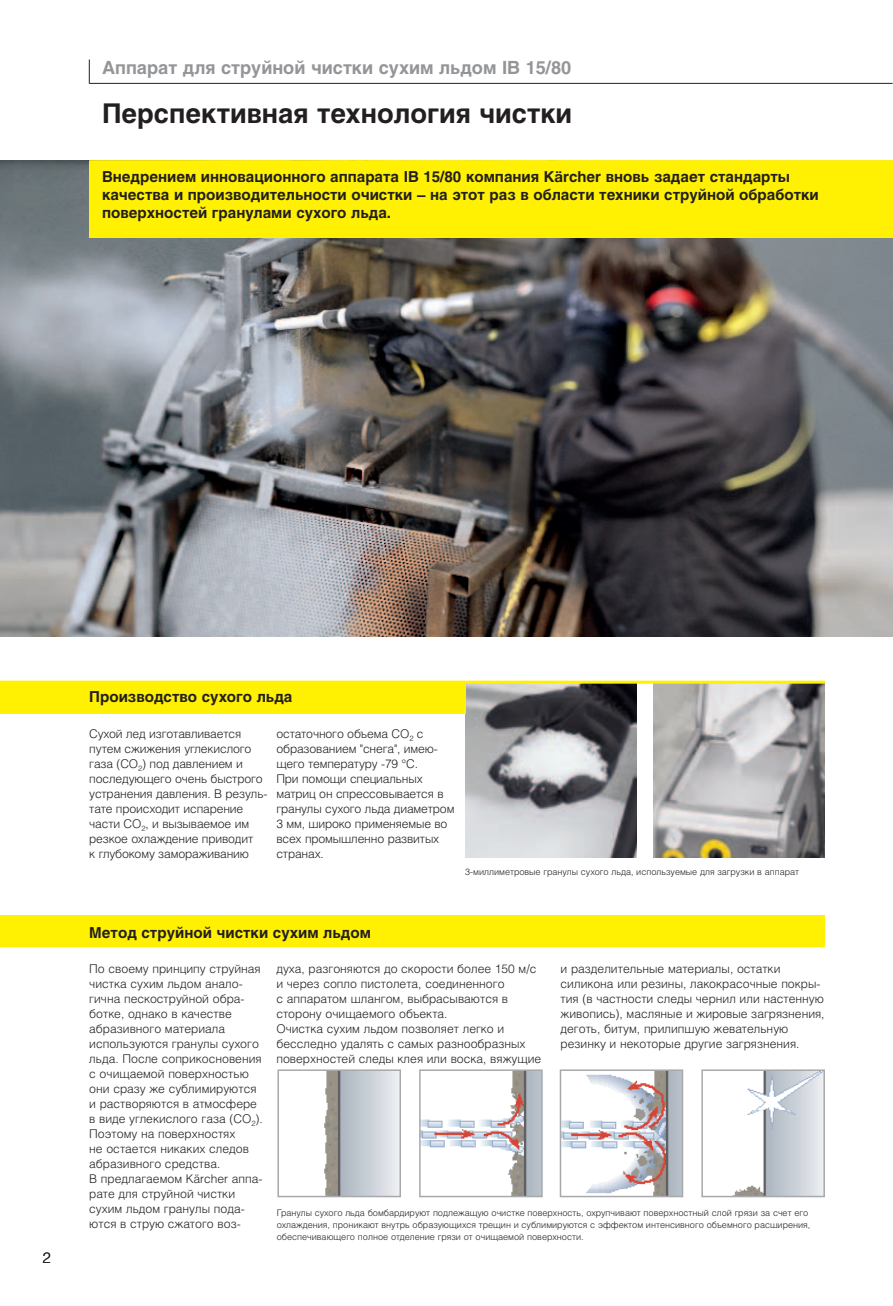
<style>
.page{position:relative;width:893px;height:1306px;background:#fff}
.page>*{position:absolute;margin:0;border:0;box-sizing:border-box;transform-origin:0 0}
.t1{font:700 27px "Helios";color:#231f20}
.t2{font:700 18px "Helios";color:#939598}
.t3{font:700 15px/18px "Helios";color:#231f20}
.t4{font:300 15px "Helios";color:#231f20}
.t5{font:300 12px/15px "Helios";color:#231f20}
.t6{font:300 9px/12px "Helios";color:#231f20}
.s1{font-family:"Helvetica Neue LT"}
</style>
<div class="page">
<hr style="left:89px;top:83px;width:804px;height:1px;background:#231f20">
<svg style="left:89px;top:60px;width:1px;height:24px"></svg>
<img style="left:734px;top:1072px;width:88px;height:122px">
<div style="left:0;top:914px;width:825px;height:32px;background:#fff101"></div>
<img style="left:466px;top:683px;width:171px;height:174px">
<img style="left:654px;top:683px;width:171px;height:174px">
<div style="left:0;top:682px;width:466px;height:32px;background:#fff101"></div>
<hr style="left:0;top:680px;width:825px;height:3px;background:#fff101">
<img style="left:324px;top:1072px;width:74px;height:122px">
<div style="left:277px;top:1069px;width:124px;height:128px;border:2px solid #a8a9ad"></div>
<img style="left:422px;top:1072px;width:118px;height:122px">
<div style="left:419px;top:1069px;width:124px;height:128px;border:2px solid #a8a9ad"></div>
<img style="left:563px;top:1072px;width:117px;height:122px">
<div style="left:560px;top:1069px;width:123px;height:128px;border:2px solid #a8a9ad"></div>
<div style="left:701px;top:1069px;width:124px;height:128px;border:2px solid #a8a9ad"></div>
<img style="left:0;top:160px;width:893px;height:477px">
<div style="left:89px;top:162px;width:804px;height:76px;background:#fff101"></div>
<hr style="left:89px;top:160px;width:804px;height:3px;background:#fff101">
<h2 class="t2" style="left:102px;top:60px;width:471px">Аппарат для струйной чистки сухим льдом IB 15/80</h2>
<h1 class="t1" style="left:102px;top:103px;width:472px">Перспективная технология чистки</h1>
<p class="t3" style="left:102px;top:169px;width:718px">Внедрением инновационного аппарата IB 15/80 компания K<span class="s1">ä</span>rcher вновь задает стандарты качества и производительности очистки – на этот раз в области техники струйной обработки поверхностей гранулами сухого льда.</p>
<p class="t4" style="left:43px;top:1251px;width:10px">2</p>
<p class="t3" style="left:89px;top:689px;width:205px">Производство сухого льда</p>
<p class="t5" style="left:89px;top:728px;width:180px">Сухой лед изготавливается путем сжижения углекислого газа (CO<sub>2</sub>) под давлением и последующего очень быстрого устранения давления. В резуль&shy;тате происходит испарение части CO<sub>2</sub>, и вызываемое им резкое охлаждение приводит<br>к глубокому замораживанию</p>
<p class="t5" style="left:276px;top:728px;width:180px">остаточного объема CO<sub>2</sub> с образованием "снега", имею&shy;щего температуру -79 °C.<br>При помощи специальных матриц он спрессовывается в гранулы сухого льда диаметром<br>3 мм, широко применяемые во всех промышленно развитых странах.</p>
<p class="t6" style="left:465px;top:867px;width:335px">3-миллиметровые гранулы сухого льда, используемые для загрузки в аппарат</p>
<p class="t3" style="left:89px;top:925px;width:283px">Метод струйной чистки сухим льдом</p>
<p class="t5" style="left:276px;top:962px;width:266px">духа, разгоняются до скорости более 150 м/с и через сопло пистолета, соединенного<br>с аппаратом шлангом, выбрасываются в сторону очищаемого объекта.<br>Очистка сухим льдом позволяет легко и бесследно удалять с самых разнообразных поверхностей следы клея или воска, вяжущие</p>
<p class="t5" style="left:89px;top:962px;width:175px">По своему принципу струйная чистка сухим льдом анало&shy;гична пескоструйной обра&shy;ботке, однако в качестве абразивного материала используются гранулы сухого льда. После соприкосновения с очищаемой поверхностью они сразу же сублимируются и растворяются в атмосфере в виде углекислого газа (CO<sub>2</sub>).<br>Поэтому на поверхностях<br>не остается никаких следов абразивного средства.<br>В предлагаемом K<span class="s1">ä</span>rcher аппа - рате для струйной чистки сухим льдом гранулы пода&shy;ются в струю сжатого воз-</p>
<p class="t5" style="left:561px;top:962px;width:266px">и разделительные материалы, остатки силикона или резины, лакокрасочные покры&shy;тия (в частности следы чернил или настенную живопись), масляные и жировые загрязнения, деготь, битум, прилипшую жевательную резинку и некоторые другие загрязнения.</p>
<p class="t6" style="left:277px;top:1207px;width:535px">Гранулы сухого льда бомбардируют подлежащую очистке поверхность, охрупчивают поверхностный слой грязи за счет его охлаждения, проникают внутрь образующихся трещин и сублимируются с эффектом интенсивного объемного расширения, обеспечивающего полное отделение грязи от очищаемой поверхности.</p>
</div>
